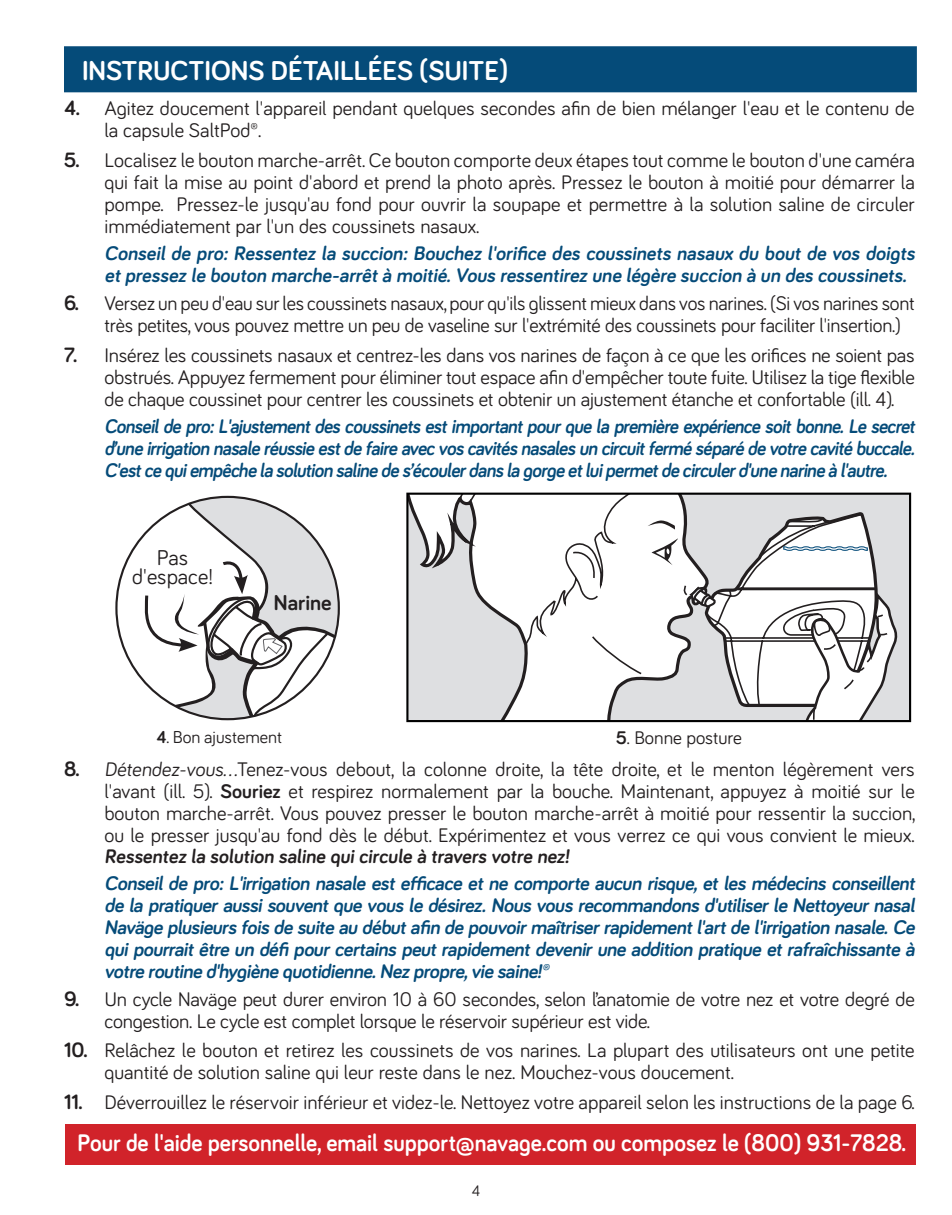
<style>
.page{position:relative;width:952px;height:1215px;background:#fff}
.page>*{position:absolute;margin:0;border:0;box-sizing:border-box;transform-origin:0 0}
.Heading_1{font:700 28.12px "Bariol";color:#fff}
.Numbered_List_1{font:700 24.75px "Bariol";color:#fff;scale:.95 1}
.t1{font:22.05px/18.2px "Bariol";color:#231f20;text-align:center}
.t2{font:700 22.05px "Bariol";color:#231f20}
.t3{font:20.25px/22.1px "Bariol";color:#231f20}
.Heading_1-2{font:italic 700 20.25px/22.1px "Bariol";color:#054b79}
.Heading_1-3{font:italic 700 20.25px/22.1px "Bariol";color:#054b79;text-align:justify;scale:.95 1}
.t4{font:18.9px "Bariol";color:#231f20}
.t5{font:17.78px "Bariol";color:#231f20}
.t6{font:15.75px "Bariol";color:#231f20}
.s1{font-weight:700;font-size:21.38px}
.s2{font-weight:700}
</style>
<div class="page">
<div style="left:64px;top:46px;width:853px;height:46px;background:#054b79;border:2px solid #054b79"></div>
<svg style="left:116px;top:497px;width:223px;height:222px"></svg>
<svg style="left:409px;top:496px;width:49px;height:223px"></svg>
<svg style="left:458px;top:496px;width:441px;height:223px"></svg>
<div style="left:406px;top:493px;width:505px;height:229px;border:2px solid #000"></div>
<div style="left:65px;top:1124px;width:851px;height:40px;background:#d1232a"></div>
<p class="Heading_1" style="left:82px;top:51px;width:428px">INSTRUCTIONS DÉTAILLÉES (SUITE)</p>
<p class="t3" style="left:104px;top:97px;width:812px;text-indent:-40px"><span class="s1">4.</span> Agitez doucement l'appareil pendant quelques secondes afin de bien mélanger l'eau et le contenu de la capsule SaltPod®.</p>
<p class="t3" style="left:104px;top:149px;width:812px;text-align:justify;text-indent:-40px"><span class="s1">5.</span> Localisez le bouton marche-arrêt. Ce bouton comporte deux étapes tout comme le bouton d'une caméra qui fait la mise au point d'abord et prend la photo après. Pressez le bouton à moitié pour démarrer la pompe. Pressez-le jusqu'au fond pour ouvrir la soupape et permettre à la solution saline de circuler immédiatement par l'un des coussinets nasaux.</p>
<p class="Heading_1-2" style="left:104px;top:242px;width:816px">Conseil de pro: Ressentez la succion: Bouchez l'orifice des coussinets nasaux du bout de vos doigts etpressez le bouton marche-arrêtà moitié.Vous ressentirez une légère succion à un des coussinets.</p>
<p class="t3" style="left:104px;top:292px;width:812px;text-indent:-40px"><span class="s1">6.</span> Versez un peu d'eau sur les coussinets nasaux, pour qu'ils glissent mieux dans vos narines. (Si vos narines sont très petites, vous pouvez mettre un peu de vaseline sur l'extrémité des coussinets pour faciliter l'insertion.)</p>
<p class="t3" style="left:104px;top:344px;width:812px;text-align:justify;text-indent:-40px"><span class="s1">7.</span> Insérez les coussinets nasaux et centrez-les dans vos narines de façon à ce que les orifices ne soient pas obstrués. Appuyez fermement pour éliminer tout espace afin d'empêcher toute fuite. Utilisez la tige flexible de chaque coussinet pour centrer les coussinets et obtenir un ajustement étanche et confortable (ill. 4).</p>
<p class="Heading_1-3" style="left:104px;top:415px;width:859px">Conseildepro:L'ajustementdescoussinetsestimportantpourquelapremièreexpériencesoitbonne.Lesecret d’uneirrigation nasaleréussieestdefaireavecvoscavitésnasalesun circuitferméséparédevotrecavitébuccale.<br>C'estcequiempêchelasolution salinedes’écoulerdanslagorgeetluipermetdecirculerd'unenarineàl'autre.</p>
<p class="t1" style="left:132px;top:548px;width:82px">Pas d'espace!</p>
<p class="t2" style="left:274px;top:588px;width:59px">Narine</p>
<p class="t5" style="left:156px;top:725px;width:127px"><span class="s2">4</span>. Bon ajustement</p>
<p class="t4" style="left:616px;top:725px;width:128px"><span class="s2">5</span>. Bonne posture</p>
<p class="t3" style="left:104px;top:757px;width:812px;text-align:justify;text-indent:-40px"><span class="s1">8.</span> Détendez-vous...Tenez-vous debout, la colonne droite, la tête droite, et le menton légèrement vers l'avant (ill. 5). <span class="s2">Souriez</span> et respirez normalement par la bouche. Maintenant, appuyez à moitié sur le bouton marche-arrêt. Vous pouvez presser le bouton marche-arrêt à moitié pour ressentir la succion, ou le presser jusqu'au fond dès le début. Expérimentez et vous verrez ce qui vous convient le mieux.<br><span class="s2">Ressentez la solution saline qui circule à travers votre nez!</span></p>
<p class="Heading_1-2" style="left:104px;top:872px;width:816px;text-align:justify">Conseil de pro: L'irrigation nasale est efficace et ne comporte aucun risque,et les médecins conseillent de la pratiqueraussisouventque vousle désirez.Nousvousrecommandonsd'utiliserle Nettoyeurnasal Naväge plusieursfoisde suite au débutafin de pouvoirmaîtriserrapidementl'artde l'irrigation nasale.Ce quipourraitêtre un défi pourcertainspeutrapidementdevenirune addition pratique etrafraîchissante à votre routine d'hygiène quotidienne.Nezpropre,vie saine!®</p>
<p class="t3" style="left:104px;top:987px;width:812px;text-indent:-40px"><span class="s1">9.</span> Un cycle Naväge peut durer environ 10 à 60 secondes, selon l’anatomie de votre nez et votre degré de congestion. Le cycle est complet lorsque le réservoir supérieur est vide.</p>
<p class="t3" style="left:104px;top:1039px;width:812px;text-indent:-40px"><span class="s1">10.</span> Relâchez le bouton et retirez les coussinets de vos narines. La plupart des utilisateurs ont une petite quantité de solution saline qui leur reste dans le nez. Mouchez-vous doucement.</p>
<p class="t3" style="left:64px;top:1090px;width:852px"><span class="s1">11.</span> Déverrouillez le réservoir inférieur et videz-le. Nettoyez votre appareil selon les instructions de la page 6.</p>
<p class="Numbered_List_1" style="left:77px;top:1126px;width:874px">Pour de l'aide personnelle, email support@navage.com ou composez le (800) 931-7828.</p>
<p class="t6" style="left:472px;top:1180px;width:10px">4</p>
</div>
